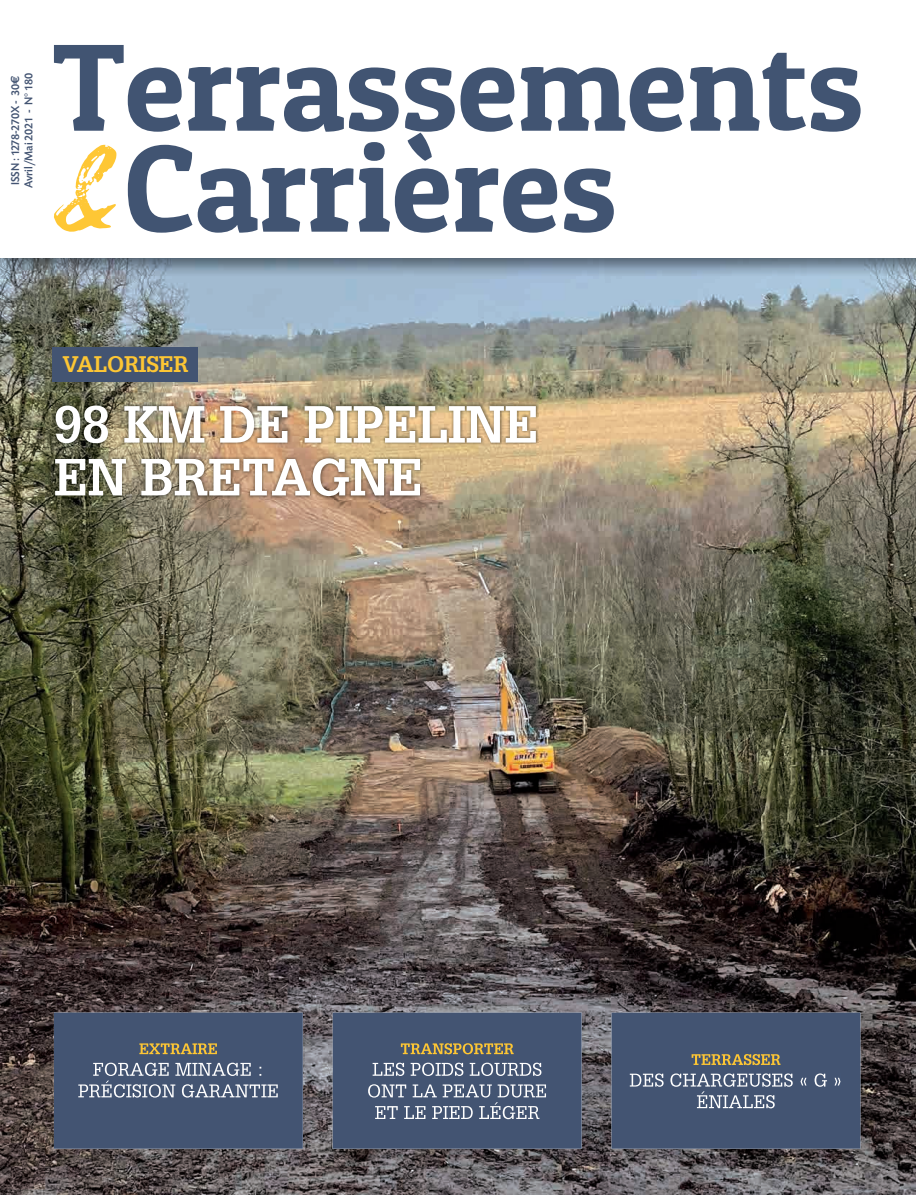
<style>
.page{position:relative;width:916px;height:1195px;background:#fff}
.page>*{position:absolute;margin:0;border:0;box-sizing:border-box;transform-origin:0 0}
.t1{font:700 50.85px/52.8px "Glypha";letter-spacing:-.01em;color:#fff}
.t2{font:700 22.05px "Glypha";letter-spacing:-.01em;color:#fdc634}
.t3{font:500 12px/13.5px "Today SB";letter-spacing:-.015em;color:#435472;scale:.94 1}
.s1{font-family:"Euro Sans";font-weight:700}
</style>
<div class="page">
<img style="left:0;top:278px;width:915px;height:916px">
<img style="left:0;top:258px;width:915px;height:20px">
<svg style="left:690px;top:53px;width:170px;height:79px"></svg>
<svg style="left:54px;top:45px;width:629px;height:188px"></svg>
<div style="left:54px;top:1012px;width:249px;height:136px;background:#435472"></div>
<img style="left:139px;top:1043px;width:79px;height:11px">
<img style="left:93px;top:1062px;width:171px;height:13px">
<img style="left:78px;top:1080px;width:201px;height:17px">
<div style="left:332px;top:1012px;width:249px;height:136px;background:#435472"></div>
<img style="left:401px;top:1043px;width:113px;height:11px">
<img style="left:372px;top:1062px;width:170px;height:13px">
<img style="left:368px;top:1084px;width:179px;height:13px">
<img style="left:375px;top:1102px;width:164px;height:17px">
<div style="left:611px;top:1012px;width:249px;height:136px;background:#435472"></div>
<img style="left:691px;top:1054px;width:89px;height:11px">
<img style="left:629px;top:1073px;width:211px;height:13px">
<img style="left:696px;top:1091px;width:79px;height:17px">
<div style="left:52px;top:347px;width:145px;height:35px;background:#435472"></div>
<img style="left:52px;top:402px;width:487px;height:97px">
<p class="t3" style="left:9px;top:188px;width:124px;rotate:-90deg">ISSN : 1278-270X - 30<span class="s1">€<br></span>Avril/Mai 2021 - N° 180</p>
<h2 class="t2" style="left:62px;top:351px;width:128px">VALORISER</h2>
<h1 class="t1" style="left:54px;top:397px;width:486px">98 KM DE PIPELINE<br>EN BRETAGNE</h1>
</div>
